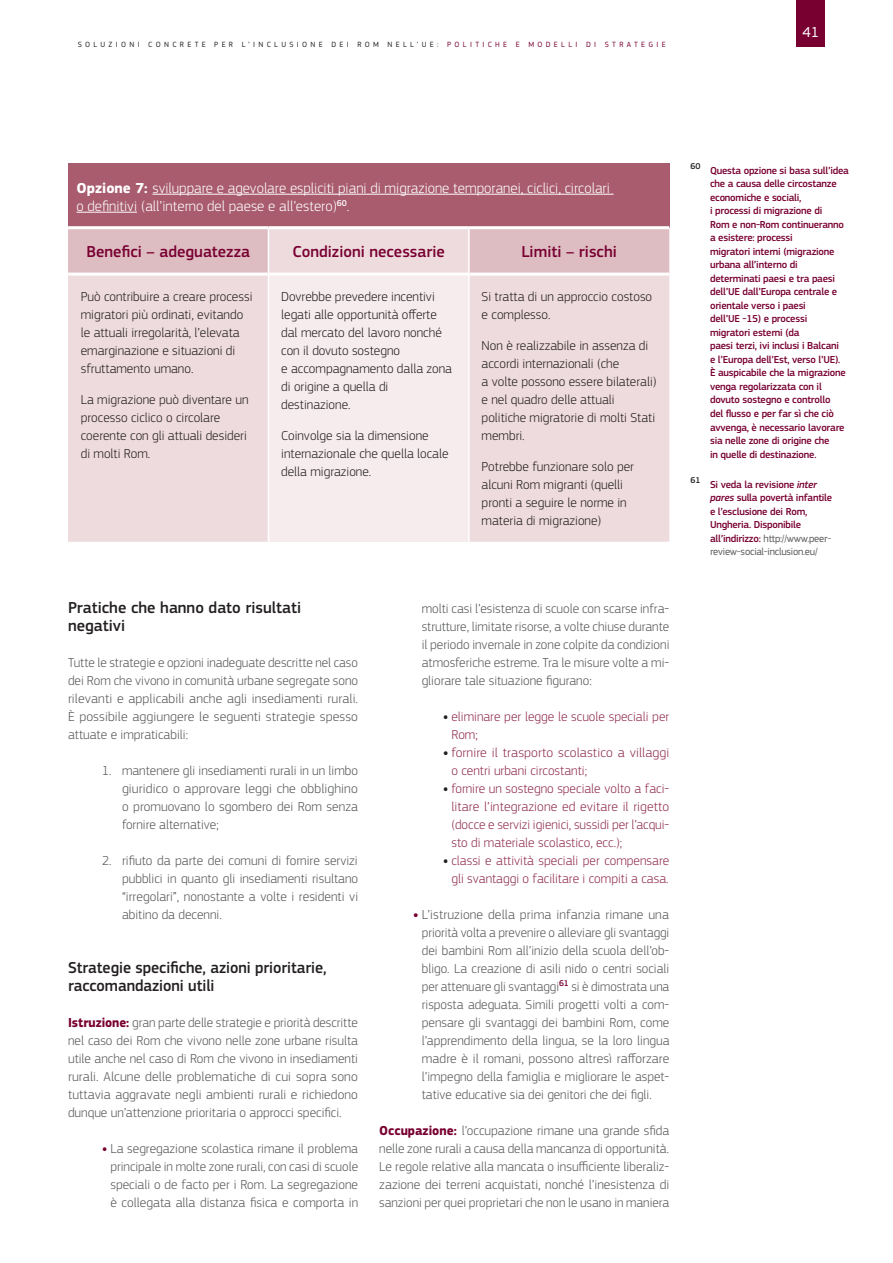
<style>
.page{position:relative;width:893px;height:1263px;background:#fff}
.page>*{position:absolute;margin:0;border:0;box-sizing:border-box;transform-origin:0 0}
.t1{font:500 16.5px/18px "PF Square Sans Pro";letter-spacing:-.005em;color:#231f20}
.t2{font:500 16.5px "PF Square Sans Pro";color:#780031}
.t3{font:300 15px/18px "PF Square Sans Pro";color:#fff}
.t4{font:15px "PF Square Sans Pro";color:#fff}
.t5{font:300 13.5px/18px "PF Square Sans Pro";color:#57585a;text-align:justify}
.t6{font:300 13.5px/18px "PF Square Sans Pro";color:#231f20}
.t7{font:300 13.5px/18px "PF Square Sans Pro";color:#902f4e}
.t8{font:500 10.5px/13.5px "PF Square Sans Pro";letter-spacing:-.02em;color:#780031}
.t9{font:500 8.7px "PF Square Sans Pro";color:#231f20}
.t10{font:7.8px "PF Square Sans Pro";letter-spacing:.42em;color:#231f20}
.s1{color:#780031}
.s2{font-weight:700}
.s3{font-weight:700;color:#780031}
.s4{font-weight:700;color:#231f20}
.s5{font-style:italic}
.s6{font-weight:400;color:#57585a}
</style>
<div class="page">
<div style="left:796px;top:0;width:29px;height:47px;background:#780031"></div>
<div style="left:68px;top:163px;width:601px;height:65px;background:#a85c6e"></div>
<svg style="left:68px;top:229px;width:601px;height:313px;background:#ebd7da"></svg>
<div style="left:268px;top:274px;width:201px;height:268px;background:#f6ecee"></div>
<hr style="left:68px;top:226px;width:200px;height:3px;background:#fff">
<hr style="left:268px;top:226px;width:201px;height:3px;background:#fff">
<hr style="left:469px;top:226px;width:200px;height:3px;background:#fff">
<hr style="left:68px;top:273px;width:200px;height:3px;background:#fff">
<hr style="left:269px;top:273px;width:199px;height:3px;background:#fff">
<hr style="left:470px;top:273px;width:199px;height:3px;background:#fff">
<hr style="left:268px;top:229px;width:1px;height:45px;background:#fff">
<hr style="left:468px;top:229px;width:2px;height:45px;background:#fff">
<hr style="left:268px;top:274px;width:1px;height:268px;background:#fff">
<hr style="left:468px;top:274px;width:2px;height:268px;background:#fff">
<hr style="left:152px;top:194px;width:462px;height:1px;background:#fff">
<hr style="left:77px;top:212px;width:60px;height:1px;background:#fff">
<p class="t10" style="left:78px;top:40px;width:590px">SOLUZIONI CONCRETE PER L’INCLUSIONE DEI ROM NELL’UE : <span class="s1">POLITICHE E MODELLI DI STRATEGIE</span></p>
<p class="t4" style="left:802px;top:23px;width:18px">41</p>
<p class="t3" style="left:77px;top:179px;width:535px"><span class="s2">Opzione 7:</span> sviluppare e agevolare espliciti piani di migrazione temporanei, ciclici, circolari o definitivi (all’interno del paese e all’estero)<sup>60</sup>.</p>
<p class="t2" style="left:86px;top:242px;width:165px">Benefici – adeguatezza</p>
<p class="t2" style="left:292px;top:242px;width:154px">Condizioni necessarie</p>
<p class="t2" style="left:521px;top:242px;width:97px">Limiti – rischi</p>
<p class="t6" style="left:81px;top:288px;width:173px">Può contribuire a creare processi migratori più ordinati, evitando le attuali irregolarità, l’elevata emarginazione e situazioni di sfruttamento umano.</p>
<p class="t6" style="left:81px;top:390px;width:169px">La migrazione può diventare un processo ciclico o circolare coerente con gli attuali desideri di molti Rom.</p>
<p class="t6" style="left:482px;top:288px;width:172px">Si tratta di un approccio costoso e complesso.</p>
<p class="t6" style="left:482px;top:336px;width:176px">Non è realizzabile in assenza di accordi internazionali (che<br>a volte possono essere bilaterali) e nel quadro delle attuali politiche migratorie di molti Stati membri.</p>
<p class="t6" style="left:482px;top:457px;width:154px">Potrebbe funzionare solo per alcuni Rom migranti (quelli pronti a seguire le norme in materia di migrazione)</p>
<p class="t6" style="left:281px;top:288px;width:172px">Dovrebbe prevedere incentivi legati alle opportunità offerte dal mercato del lavoro nonché con il dovuto sostegno<br>e accompagnamento dalla zona di origine a quella di destinazione.</p>
<p class="t6" style="left:281px;top:426px;width:169px">Coinvolge sia la dimensione internazionale che quella locale della migrazione.</p>
<p class="t1" style="left:68px;top:599px;width:235px">Pratiche che hanno dato risultati negativi</p>
<p class="t5" style="left:68px;top:654px;width:291px">Tutte le strategie e opzioni inadeguate descritte nel caso dei Rom che vivono in comunità urbane segregate sono rilevanti e applicabili anche agli insediamenti rurali.<br>È possibile aggiungere le seguenti strategie spesso attuate e impraticabili:</p>
<p class="t5" style="left:122px;top:762px;width:238px;text-indent:-20px">1. mantenere gli insediamenti rurali in un limbo giuridico o approvare leggi che obblighino o promuovano lo sgombero dei Rom senza fornire alternative;</p>
<p class="t5" style="left:122px;top:852px;width:238px;text-indent:-20px">2. rifiuto da parte dei comuni di fornire servizi pubblici in quanto gli insediamenti risultano “irregolari”, nonostante a volte i residenti vi abitino da decenni.</p>
<p class="t1" style="left:68px;top:959px;width:260px">Strategie specifiche, azioni prioritarie, raccomandazioni utili</p>
<p class="t5" style="left:68px;top:1014px;width:292px"><span class="s3">Istruzione:</span> gran parte delle strategie e priorità descritte nel caso dei Rom che vivono nelle zone urbane risulta utile anche nel caso di Rom che vivono in insediamenti rurali. Alcune delle problematiche di cui sopra sono tuttavia aggravate negli ambienti rurali e richiedono dunque un’attenzione prioritaria o approcci specifici.</p>
<p class="t5" style="left:110px;top:1140px;width:249px;text-indent:-8px"><span class="s3">•</span> La segregazione scolastica rimane il problema principale in molte zone rurali, con casi di scuole speciali o de facto per i Rom. La segregazione è collegata alla distanza fisica e comporta in</p>
<p class="t5" style="left:422px;top:600px;width:249px">molti casi l’esistenza di scuole con scarse infra&shy;strutture, limitate risorse, a volte chiuse durante il periodo invernale in zone colpite da condizioni atmosferiche estreme. Tra le misure volte a mi&shy;gliorare tale situazione figurano:</p>
<p class="t7" style="left:451px;top:708px;width:219px;text-indent:-8px"><span class="s4">•</span> eliminare per legge le scuole speciali per<br>Rom;</p>
<p class="t7" style="left:451px;top:744px;width:219px;text-indent:-8px"><span class="s4">•</span> fornire il trasporto scolastico a villaggi o centri urbani circostanti;</p>
<p class="t7" style="left:451px;top:780px;width:219px;text-align:justify;text-indent:-8px"><span class="s4">•</span> fornire un sostegno speciale volto a faci&shy;litare l’integrazione ed evitare il rigetto (docce e servizi igienici, sussidi per l’acqui&shy;sto di materiale scolastico, ecc.);</p>
<p class="t7" style="left:443px;top:852px;width:228px;text-align:center"><span class="s4">•</span> classi e attività speciali per compensare gli svantaggi o facilitare i compiti a casa.</p>
<p class="t5" style="left:422px;top:906px;width:249px;text-indent:-9px"><span class="s3">•</span> L’istruzione della prima infanzia rimane una priorità volta a prevenire o alleviare gli svantaggi dei bambini Rom all’inizio della scuola dell’ob&shy;bligo. La creazione di asili nido o centri sociali per attenuare gli svantaggi<sup>61</sup> si è dimostrata una risposta adeguata. Simili progetti volti a com&shy;pensare gli svantaggi dei bambini Rom, come l’apprendimento della lingua, se la loro lingua madre è il romani, possono altresì rafforzare l’impegno della famiglia e migliorare le aspet&shy;tative educative sia dei genitori che dei figli.</p>
<p class="t5" style="left:379px;top:1122px;width:292px;text-align:left"><span class="s3">Occupazione:</span> l’occupazione rimane una grande sfida nelle zone rurali a causa della mancanza di opportunità.<br>Le regole relative alla mancata o insufficiente liberaliz&shy;zazione dei terreni acquistati, nonché l’inesistenza di sanzioni per quei proprietari che non le usano in maniera</p>
<p class="t9" style="left:691px;top:161px;width:12px">60</p>
<p class="t9" style="left:691px;top:475px;width:12px">61</p>
<p class="t8" style="left:710px;top:164px;width:140px">Questa opzione si basa sull’idea che a causa delle circostanze economiche e sociali,<br>i processi di migrazione di<br>Rom e non-Rom continueranno a esistere: processi<br>migratori interni (migrazione urbana all’interno di determinati paesi e tra paesi dell’UE dall’Europa centrale e orientale verso i paesi<br>dell’UE -15) e processi migratori esterni (da<br>paesi terzi, ivi inclusi i Balcani<br>e l’Europa dell’Est, verso l’UE).<br>È auspicabile che la migrazione venga regolarizzata con il dovuto sostegno e controllo<br>del flusso e per far sì che ciò avvenga, è necessario lavorare sia nelle zone di origine che<br>in quelle di destinazione.</p>
<p class="t8" style="left:710px;top:478px;width:124px">Si veda la revisione <span class="s5">inter pares</span> sulla povertà infantile e l’esclusione dei Rom,<br>Ungheria. Disponibile all’indirizzo: <span class="s6">HTTP://WWW.PEER-<br>REVIEW-SOCIAL-INCLUSION.EU/</span></p>
</div>
